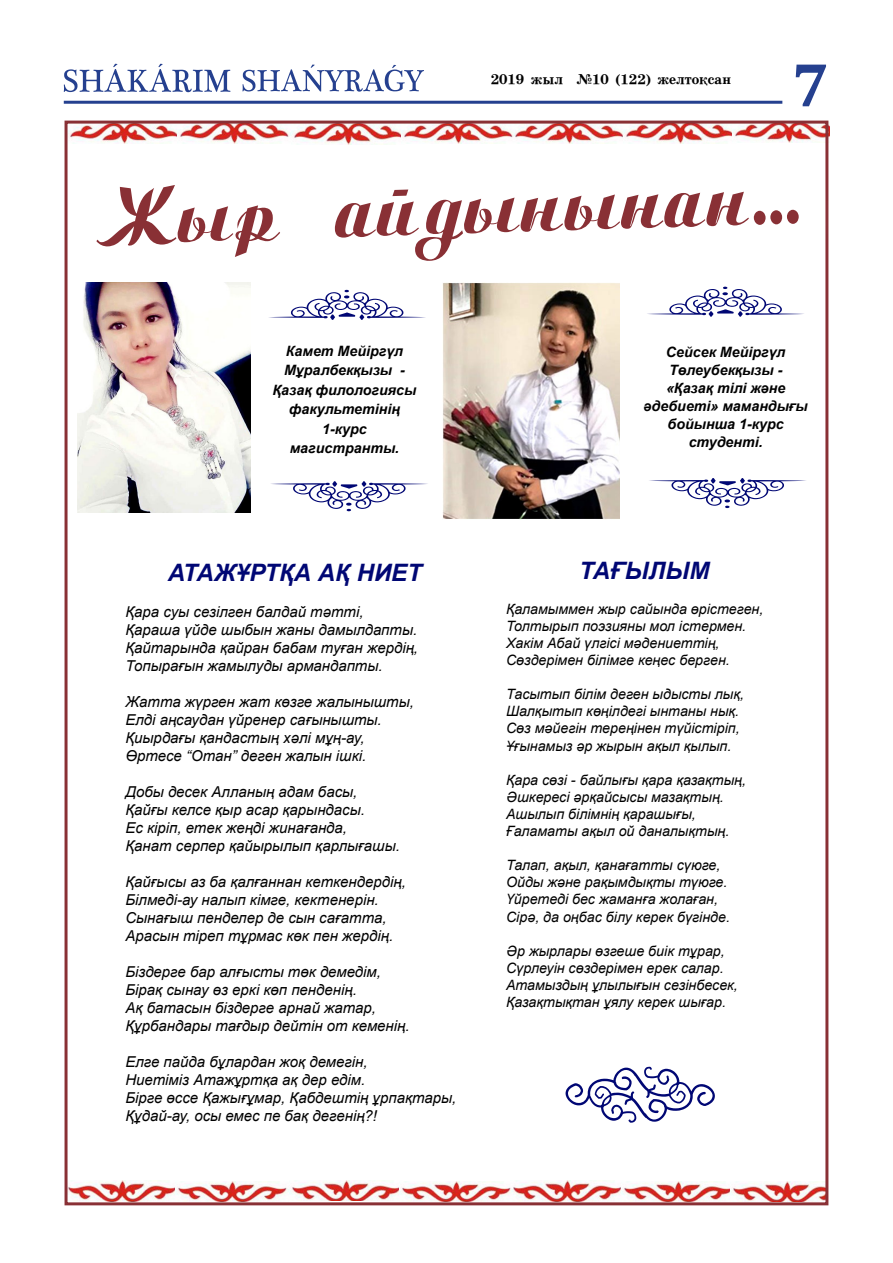
<style>
.page{position:relative;width:893px;height:1263px;background:#fff}
.page>*{position:absolute;margin:0;border:0;box-sizing:border-box;transform-origin:0 0}
.t1{font:83.85px "KZ Boyarsky";color:#893035;scale:.82 1}
.t2{font:700 62.4px "Cambria";color:#25408f}
.t3{font:italic 700 24px "Arial";color:#000774}
.t4{font:italic 15px/18px "Arial";color:#000}
.t5{font:italic 14.25px/17.1px "Arial";color:#000}
.t6{font:italic 700 14.25px/19.5px "Arial";color:#000;text-align:center}
.t7{font:700 13.5px "School Book.kz";color:#000}
</style>
<div class="page">
<img style="left:805px;top:123px;width:24px;height:20px">
<img style="left:69px;top:1181px;width:107px;height:20px">
<img style="left:176px;top:1180px;width:223px;height:21px">
<img style="left:399px;top:1181px;width:222px;height:20px">
<img style="left:621px;top:1181px;width:109px;height:20px">
<img style="left:730px;top:1182px;width:94px;height:19px">
<img style="left:78px;top:420px;width:172px;height:92px">
<img style="left:443px;top:420px;width:177px;height:99px">
<svg style="left:566px;top:1067px;width:149px;height:56px"></svg>
<svg style="left:271px;top:481px;width:157px;height:30px"></svg>
<svg style="left:64px;top:63px;width:741px;height:357px"></svg>
<svg style="left:649px;top:478px;width:157px;height:30px"></svg>
<p class="t7" style="left:491px;top:71px;width:242px">2019 жыл №10 (122) желтоқсан</p>
<h2 class="t2" style="left:792px;top:47px;width:39px">7</h2>
<h1 class="t1" style="left:92px;top:165px;width:860px;rotate:-2deg">Жыр айдынынан...</h1>
<p class="t6" style="left:272px;top:342px;width:145px">Камет Мейіргүл<br>Мұралбекқызы -<br>Қазақ филологиясы факультетінің<br>1-курс магистранты.</p>
<p class="t6" style="left:644px;top:343px;width:166px;line-height:18px">Сейсек Мейіргүл<br>Төлеубекқызы -<br>«Қазақ тілі және әдебиеті» мамандығы бойынша 1-курс студенті.</p>
<h3 class="t3" style="left:168px;top:557px;width:32px">Атажұртқа</h3>
<h3 class="t3" style="left:318px;top:557px;width:57px">ақ ниет</h3>
<p class="t4" style="left:125px;top:603px;width:294px">Қара суы сезілген балдай тәтті, Қараша үйде шыбын жаны дамылдапты.<br>Қайтарында қайран бабам туған жердің, Топырағын жамылуды армандапты.</p>
<p class="t4" style="left:125px;top:693px;width:290px">Жатта жүрген жат көзге жалынышты, Елді аңсаудан үйренер сағынышты.<br>Қиырдағы қандастың хәлі мұң-ау, Өртесе “Отан” деген жалын ішкі.</p>
<p class="t4" style="left:125px;top:783px;width:276px">Добы десек Алланың адам басы,<br>Қайғы келсе қыр асар қарындасы.<br>Ес кіріп, етек жеңді жинағанда,<br>Қанат серпер қайырылып қарлығашы.</p>
<p class="t4" style="left:125px;top:873px;width:282px">Қайғысы аз ба қалғаннан кеткендердің, Білмеді-ау налып кімге, кектенерін.<br>Сынағыш пенделер де сын сағатта, Арасын тіреп тұрмас көк пен жердің.</p>
<p class="t4" style="left:125px;top:963px;width:286px">Біздерге бар алғысты төк демедім, Бірақ сынау өз еркі көп пенденің.<br>Ақ батасын біздерге арнай жатар, Құрбандары тағдыр дейтін от кеменің.</p>
<p class="t4" style="left:125px;top:1053px;width:332px">Елге пайда бұлардан жоқ демегін,<br>Ниетіміз Атажұртқа ақ дер едім.<br>Бірге өссе Қажығұмар, Қабдештің ұрпақтары, Құдай-ау, осы емес пе бақ дегенің?!</p>
<h3 class="t3" style="left:579px;top:555px;width:69px">Та ғылы</h3>
<h3 class="t3" style="left:689px;top:555px;width:21px">м</h3>
<p class="t5" style="left:506px;top:600px;width:259px">Қаламыммен жыр сайында өрістеген, Толтырып поэзияны мол істермен.<br>Хакім Абай үлгісі мәдениеттің, Сөздерімен білімге кеңес берген.</p>
<p class="t5" style="left:506px;top:686px;width:240px">Тасытып білім деген ыдысты лық,<br>Шалқытып көңілдегі ынтаны нық.<br>Сөз мәйегін тереңінен түйістіріп,<br>Ұғынамыз әр жырын ақыл қылып.</p>
<p class="t5" style="left:506px;top:771px;width:241px">Қара сөзі - байлығы қара қазақтың,<br>Әшкересі әрқайсысы мазақтың.<br>Ашылып білімнің қарашығы,<br>Ғаламаты ақыл ой даналықтың.</p>
<p class="t5" style="left:506px;top:857px;width:226px">Талап, ақыл, қанағатты сүюге,<br>Ойды және рақымдықты түюге.<br>Үйретеді бес жаманға жолаған,<br>Сірә, да оңбас білу керек бүгінде.</p>
<p class="t5" style="left:506px;top:942px;width:233px">Әр жырлары өзгеше биік тұрар,<br>Сүрлеуін сөздерімен ерек салар.<br>Атамыздың ұлылығын сезінбесек,<br>Қазақтықтан ұялу керек шығар.</p>
</div>
